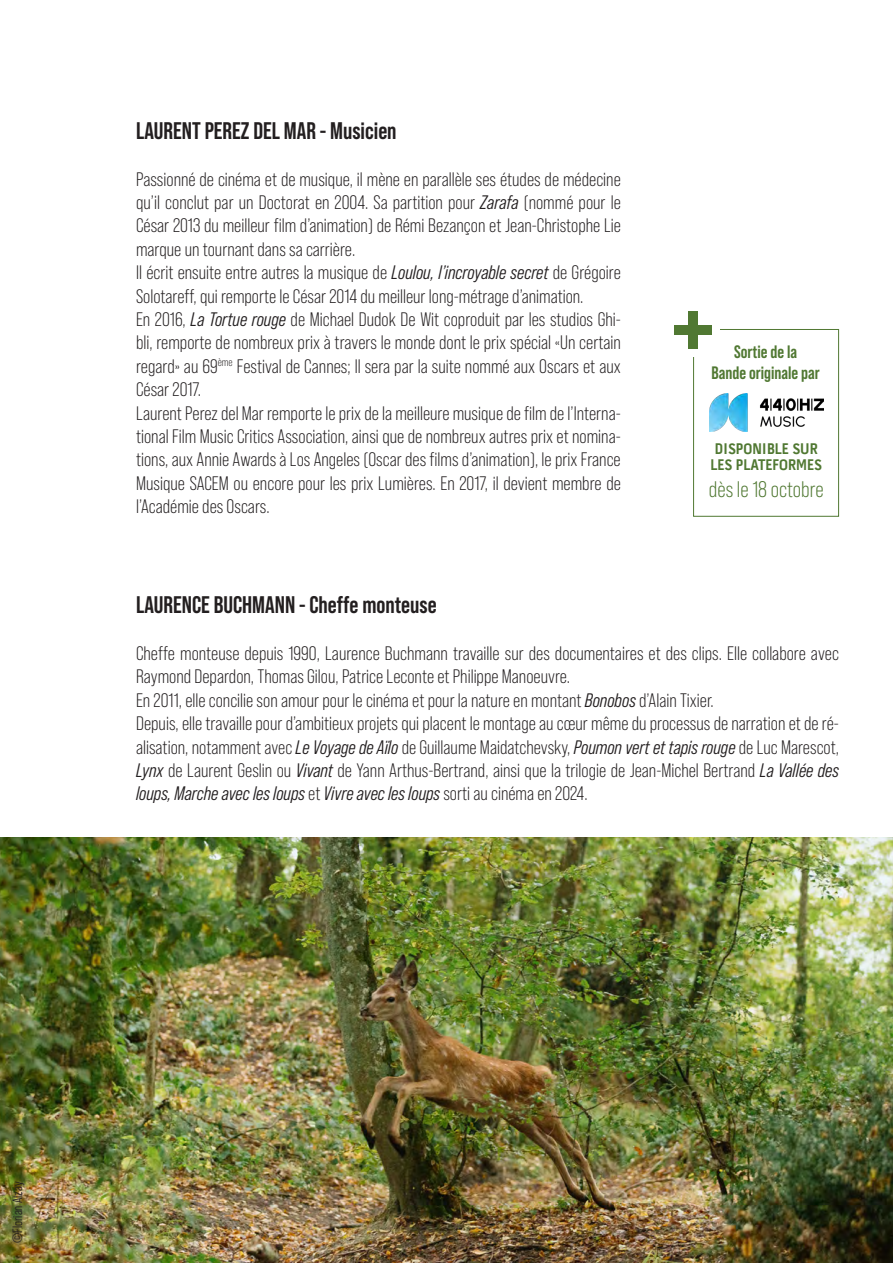
<style>
.page{position:relative;width:893px;height:1263px;background:#fff}
.page>*{position:absolute;margin:0;border:0;box-sizing:border-box;transform-origin:0 0}
.t1{font:700 24px "Bebas Neue Pro";color:#231f20}
.t2{font:22.5px "Bebas Neue Pro";color:#507832}
.t3{font:19.5px/23.4px "Bebas Neue Pro";color:#231f20}
.t4{font:italic 19.5px "Bebas Neue Pro Middle";color:#231f20}
.t5{font:700 18px/21.6px "Bebas Neue Pro";color:#507832;text-align:center}
.t6{font:700 15.6px/15.6px "Pill Gothic 300 mg";color:#507832}
.t7{font:13.5px "Bebas Neue Pro Middle";color:#231f20}
.s1{font-family:"Bebas Neue Pro Middle";font-style:italic}
.s2{font-family:"Bebas Neue Pro";font-style:normal}
</style>
<div class="page">
<img style="left:0;top:838px;width:893px;height:425px">
<img style="left:710px;top:394px;width:113px;height:38px">
<div style="left:693px;top:329px;width:146px;height:188px;border:1px solid #507832"></div>
<div style="left:682px;top:322px;width:38px;height:16px;background:#fff"></div>
<div style="left:685px;top:319px;width:16px;height:37px;background:#fff"></div>
<div style="left:689px;top:311px;width:9px;height:38px;background:#507832"></div>
<div style="left:675px;top:325px;width:37px;height:10px;background:#507832"></div>
<p class="t1" style="left:136px;top:117px;width:262px">LAURENT PEREZ DEL MAR - Musicien</p>
<p class="t3" style="left:136px;top:167px;width:486px">Passionné de cinéma et de musique, il mène en parallèle ses études de médecine qu’il conclut par un Doctorat en 2004. Sa partition pour <span class="s1">Zarafa</span> (nommé pour le César 2013 du meilleur film d’animation) de Rémi Bezançon et Jean-Christophe Lie marque un tournant dans sa carrière.<br>II écrit ensuite entre autres la musique de <span class="s1">Loulou, l’incroyable secret</span> de Grégoire Solotareff, qui remporte le César 2014 du meilleur long-métrage d’animation.<br>En 2016, <span class="s1">La Tortue rouge</span> de Michael Dudok De Wit coproduit par les studios Ghi&shy;bli, remporte de nombreux prix à travers le monde dont le prix spécial «Un certain regard» au 69<sup>ème</sup> Festival de Cannes; Il sera par la suite nommé aux Oscars et aux César 2017.<br>Laurent Perez del Mar remporte le prix de la meilleure musique de film de l’Interna&shy;tional Film Music Critics Association, ainsi que de nombreux autres prix et nomina&shy;tions, aux Annie Awards à Los Angeles (Oscar des films d’animation), le prix France Musique SACEM ou encore pour les prix Lumières. En 2017, il devient membre de l’Académie des Oscars.</p>
<p class="t5" style="left:712px;top:340px;width:110px">Sortie de la<br>Bande originale par</p>
<p class="t6" style="left:710px;top:441px;width:113px">DISPONIBLE SUR<br>LES PLATEFORMES</p>
<p class="t2" style="left:709px;top:477px;width:116px">dès le 18 octobre</p>
<p class="t1" style="left:136px;top:591px;width:302px">LAURENCE BUCHMANN - Cheffe monteuse</p>
<p class="t3" style="left:136px;top:641px;width:704px">Cheffe monteuse depuis 1990, Laurence Buchmann travaille sur des documentaires et des clips. Elle collabore avec Raymond Depardon, Thomas Gilou, Patrice Leconte et Philippe Manoeuvre.<br>En 2011, elle concilie son amour pour le cinéma et pour la nature en montant <span class="s1">Bonobos</span> d’Alain Tixier.<br>Depuis, elle travaille pour d’ambitieux projets qui placent le montage au cœur même du processus de narration et de ré&shy;alisation, notamment avec <span class="s1">Le Voyage de Aïlo</span> de Guillaume Maidatchevsky, <span class="s1">Poumon vert et tapis rouge</span> de Luc Marescot, <span class="s1">Lynx</span> de Laurent Geslin ou <span class="s1">Vivant</span> de Yann Arthus-Bertrand, ainsi que la trilogie de Jean-Michel Bertrand <span class="s1">La Vallée des</span></p>
<p class="t4" style="left:136px;top:783px;width:453px">loups, Marche avec les loups <span class="s2">et</span> Vivre avec les loups <span class="s2">sorti au cinéma en 2024.</span></p>
<p class="t7" style="left:10px;top:1243px;width:63px;rotate:-90deg">©Florian Alzay</p>
</div>
